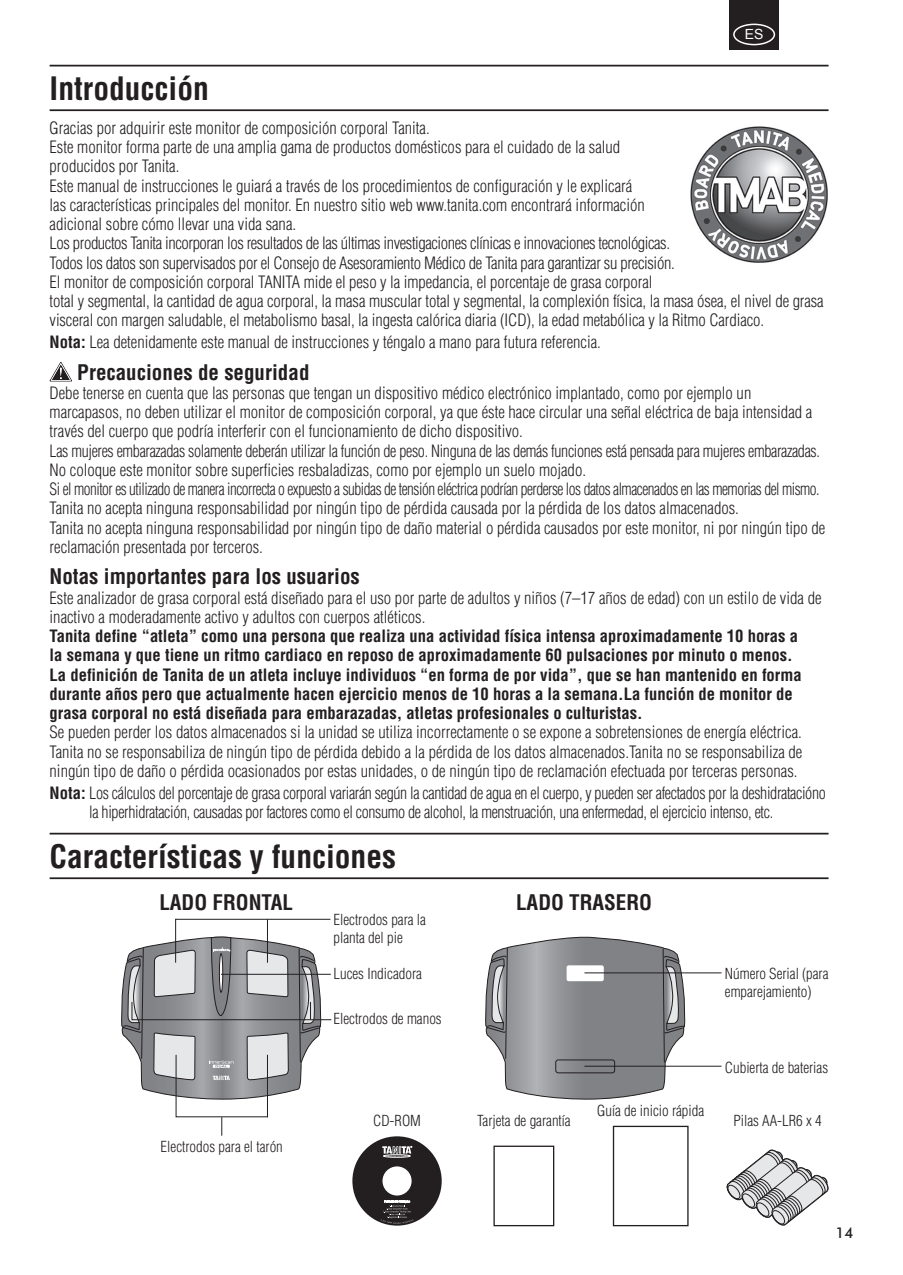
<style>
.page{position:relative;width:903px;height:1275px;background:#fff}
.page>*{position:absolute;margin:0;border:0;box-sizing:border-box;transform-origin:0 0}
.t1{font:700 condensed 31.5px "Helvetica";color:#231f20}
.t2{font:700 condensed 21px "Helvetica";color:#231f20}
.t3{font:300 condensed 16.62px/19.2px "Helvetica";color:#231f20}
.t4{font:700 condensed 16.62px/19.2px "Helvetica";color:#231f20}
.t5{font:300 condensed 16.62px/19.2px "Helvetica";letter-spacing:-.02em;color:#231f20;scale:.96 1}
.t6{font:300 condensed 14.88px/17.5px "Helvetica";color:#231f20}
.t7{font:500 14.88px "Futura BT";color:#231f20}
.t8{font:14px "Arial";color:#fff}
.s1{font-weight:700}
</style>
<div class="page">
<div style="left:729px;top:0;width:50px;height:50px;background:#231f20"></div>
<div style="left:733px;top:24px;width:42px;height:21px;border:1px solid #fff;border-radius:50%"></div>
<hr style="left:50px;top:65px;width:778px;height:1px;background:#231f20">
<hr style="left:50px;top:109px;width:778px;height:2px;background:#231f20">
<svg style="left:50px;top:362px;width:22px;height:19px"></svg>
<img style="left:691px;top:126px;width:136px;height:137px">
<hr style="left:50px;top:833px;width:778px;height:1px;background:#231f20">
<hr style="left:50px;top:877px;width:778px;height:2px;background:#231f20">
<svg style="left:121px;top:918px;width:211px;height:218px"></svg>
<hr style="left:221px;top:974px;width:110px;height:1px;background:#231f20">
<svg style="left:726px;top:1149px;width:102px;height:77px"></svg>
<div style="left:613px;top:1126px;width:75px;height:100px;border:1px solid #231f20"></div>
<div style="left:493px;top:1145px;width:61px;height:81px;border:1px solid #231f20"></div>
<svg style="left:485px;top:936px;width:201px;height:164px;background:#9a9b9e"></svg>
<div style="left:567px;top:965px;width:37px;height:16px;background:#fff;border-radius:2px"></div>
<div style="left:555px;top:1059px;width:60px;height:14px;border:1px solid #231f20;border-radius:2px"></div>
<hr style="left:584px;top:972px;width:137px;height:1px;background:#231f20">
<hr style="left:584px;top:1066px;width:137px;height:1px;background:#231f20">
<svg style="left:352px;top:1136px;width:90px;height:90px"></svg>
<p class="t8" style="left:745px;top:25px;width:20px">ES</p>
<h1 class="t1" style="left:50px;top:69px;width:161px">Introducción</h1>
<p class="t3" style="left:50px;top:118px;width:775px">Gracias por adquirir este monitor de composición corporal Tanita.<br>Este monitor forma parte de una amplia gama de productos domésticos para el cuidado de la salud<br>producidos por Tanita.<br>Este manual de instrucciones le guiará a través de los procedimientos de configuración y le explicará<br>las características principales del monitor. En nuestro sitio web www.tanita.com encontrará información<br>adicional sobre cómo llevar una vida sana.<br>Los productos Tanita incorporan los resultados de las últimas investigaciones clínicas e innovaciones tecnológicas.<br>Todos los datos son supervisados por el Consejo de Asesoramiento Médico de Tanita para garantizar su precisión.<br>El monitor de composición corporal TANITA mide el peso y la impedancia, el porcentaje de grasa corporal<br>total y segmental, la cantidad de agua corporal, la masa muscular total y segmental, la complexión física, la masa ósea, el nivel de grasa visceral con margen saludable, el metabolismo basal, la ingesta calórica diaria (ICD), la edad metabólica y la Ritmo Cardiaco.</p>
<p class="t3" style="left:50px;top:332px;width:553px"><span class="s1">Nota:</span> Lea detenidamente este manual de instrucciones y téngalo a mano para futura referencia.</p>
<p class="t2" style="left:77px;top:359px;width:234px">Precauciones de seguridad</p>
<p class="t3" style="left:50px;top:383px;width:777px">Debe tenerse en cuenta que las personas que tengan un dispositivo médico electrónico implantado, como por ejemplo un marcapasos, no deben utilizar el monitor de composición corporal, ya que éste hace circular una señal eléctrica de baja intensidad a través del cuerpo que podría interferir con el funcionamiento de dicho dispositivo.<br>Las mujeres embarazadas solamente deberán utilizar la función de peso. Ninguna de las demás funciones está pensada para mujeres embarazadas.<br>No coloque este monitor sobre superficies resbaladizas, como por ejemplo un suelo mojado.<br>Si el monitor es utilizado de manera incorrecta o expuesto a subidas de tensión eléctrica podrían perderse los datos almacenados en las memorias del mismo.<br>Tanita no acepta ninguna responsabilidad por ningún tipo de pérdida causada por la pérdida de los datos almacenados.<br>Tanita no acepta ninguna responsabilidad por ningún tipo de daño material o pérdida causados por este monitor, ni por ningún tipo de reclamación presentada por terceros.</p>
<p class="t2" style="left:50px;top:564px;width:312px">Notas importantes para los usuarios</p>
<p class="t3" style="left:50px;top:588px;width:773px">Este analizador de grasa corporal está diseñado para el uso por parte de adultos y niños (7–17 años de edad) con un estilo de vida de inactivo a moderadamente activo y adultos con cuerpos atléticos.</p>
<p class="t4" style="left:50px;top:626px;width:753px">Tanita define “atleta” como una persona que realiza una actividad física intensa aproximadamente 10 horas a la semana y que tiene un ritmo cardiaco en reposo de aproximadamente 60 pulsaciones por minuto o menos.<br>La definición de Tanita de un atleta incluye individuos “en forma de por vida”, que se han mantenido en forma durante años pero que actualmente hacen ejercicio menos de 10 horas a la semana.La función de monitor de grasa corporal no está diseñada para embarazadas, atletas profesionales o culturistas.</p>
<p class="t3" style="left:50px;top:723px;width:754px;text-align:justify">Se pueden perder los datos almacenados si la unidad se utiliza incorrectamente o se expone a sobretensiones de energía eléctrica.<br>Tanita no se responsabiliza de ningún tipo de pérdida debido a la pérdida de los datos almacenados.Tanita no se responsabiliza de ningún tipo de daño o pérdida ocasionados por estas unidades, o de ningún tipo de reclamación efectuada por terceras personas.</p>
<p class="t5" style="left:89px;top:783px;width:769px;text-indent:-40px"><span class="s1">Nota:</span> Los cálculos del porcentaje de grasa corporal variarán según la cantidad de agua en el cuerpo, y pueden ser afectados por la deshidratacióno la hiperhidratación, causadas por factores como el consumo de alcohol, la menstruación, una enfermedad, el ejercicio intenso, etc.</p>
<h1 class="t1" style="left:50px;top:837px;width:348px">Características y funciones</h1>
<p class="t2" style="left:159px;top:889px;width:135px">LADO FRONTAL</p>
<p class="t6" style="left:333px;top:911px;width:94px">Electrodos para la planta del pie</p>
<p class="t6" style="left:333px;top:965px;width:90px">Luces Indicadora</p>
<p class="t2" style="left:516px;top:889px;width:137px">LADO TRASERO</p>
<p class="t6" style="left:725px;top:965px;width:105px">Número Serial (para emparejamiento)</p>
<p class="t6" style="left:333px;top:1010px;width:110px">Electrodos de manos</p>
<p class="t6" style="left:725px;top:1058px;width:105px">Cubierta de baterias</p>
<p class="t6" style="left:161px;top:1138px;width:124px">Electrodos para el tarón</p>
<p class="t6" style="left:597px;top:1102px;width:109px">Guía de inicio rápida</p>
<p class="t6" style="left:373px;top:1112px;width:49px">CD-ROM</p>
<p class="t6" style="left:733px;top:1112px;width:90px">Pilas AA-LR6 x 4</p>
<p class="t6" style="left:477px;top:1112px;width:95px">Tarjeta de garantía</p>
<p class="t7" style="left:835px;top:1224px;width:19px">14</p>
</div>
